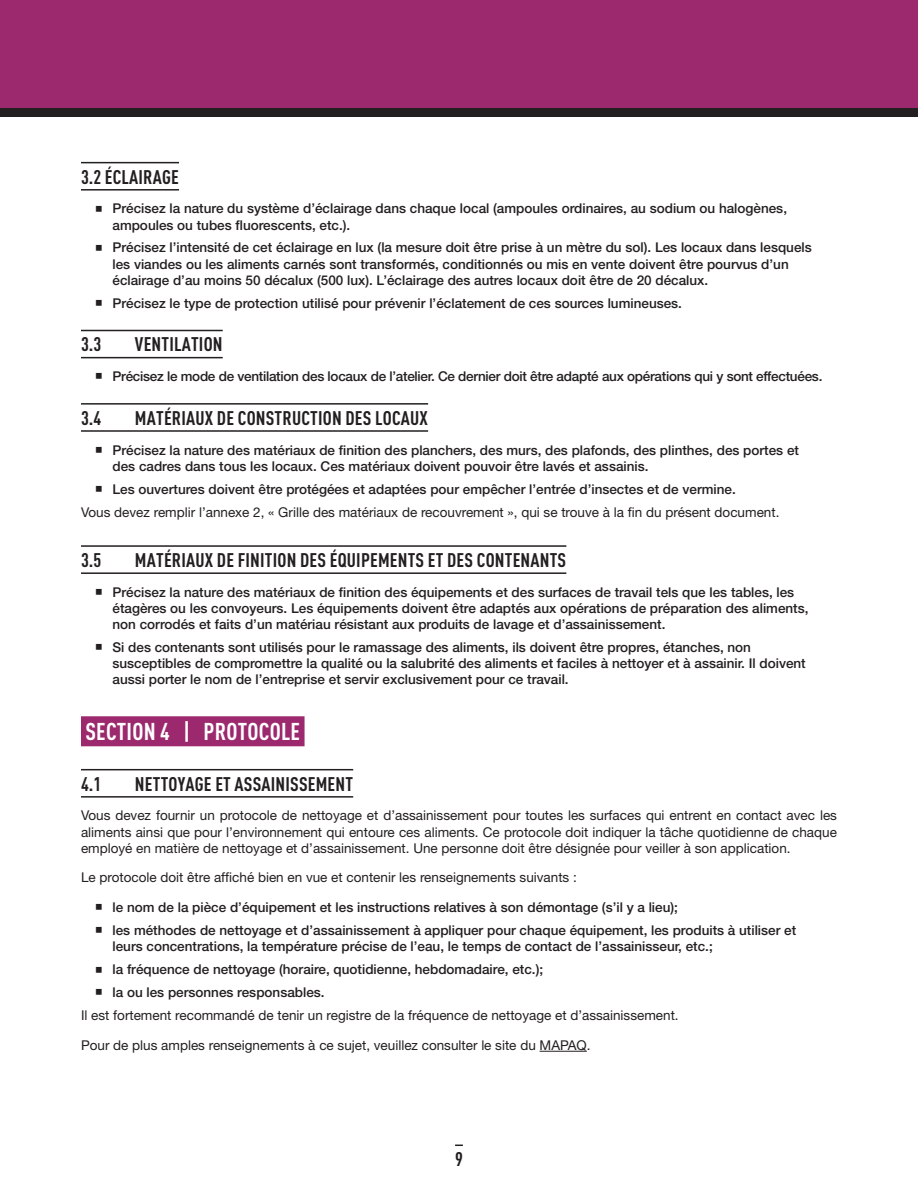
<style>
.page{position:relative;width:918px;height:1188px;background:#fff}
.page>*{position:absolute;margin:0;border:0;box-sizing:border-box;transform-origin:0 0}
.t1{font:700 condensed 24px "DINOT";letter-spacing:.01em;color:#fff}
.t2{font:700 condensed 19.5px "DINOT";letter-spacing:.01em;color:#231f20}
.t3{font:500 13.5px/16.2px "Helvetica Neue";color:#231f20}
.t4{font:13.5px/23px "Helvetica Neue";color:#231f20}
.t5{font:500 13.5px "Helvetica Neue";letter-spacing:-.02em;color:#231f20}
.s1{font-weight:500}
</style>
<div class="page">
<div style="left:0;top:0;width:918px;height:117px;background:#9c296e"></div>
<div style="left:0;top:109px;width:918px;height:8px;background:#231f20"></div>
<hr style="left:81px;top:162px;width:98px;height:1px;background:#231f20">
<hr style="left:81px;top:189px;width:98px;height:2px;background:#231f20">
<hr style="left:81px;top:330px;width:142px;height:1px;background:#231f20">
<hr style="left:81px;top:357px;width:142px;height:1px;background:#231f20">
<hr style="left:81px;top:403px;width:347px;height:2px;background:#231f20">
<hr style="left:81px;top:430px;width:347px;height:2px;background:#231f20">
<hr style="left:81px;top:545px;width:485px;height:2px;background:#231f20">
<hr style="left:81px;top:572px;width:485px;height:2px;background:#231f20">
<div style="left:81px;top:716px;width:224px;height:30px;background:#9c296e"></div>
<hr style="left:81px;top:769px;width:272px;height:1px;background:#231f20">
<hr style="left:81px;top:796px;width:272px;height:2px;background:#231f20">
<hr style="left:540px;top:1051px;width:47px;height:1px;background:#231f20">
<h2 class="t2" style="left:81px;top:165px;width:99px">3.2 ÉCLAIRAGE</h2>
<p class="t3" style="left:112px;top:200px;width:676px;text-indent:-18px">▪ Précisez la nature du système d’éclairage dans chaque local (ampoules ordinaires, au sodium ou halogènes, ampoules ou tubes fluorescents, etc.).</p>
<p class="t3" style="left:112px;top:239px;width:701px;text-indent:-18px">▪ Précisez l’intensité de cet éclairage en lux (la mesure doit être prise à un mètre du sol). Les locaux dans lesquels les viandes ou les aliments carnés sont transformés, conditionnés ou mis en vente doivent être pourvus d’un éclairage d’au moins 50 décalux (500 lux). L’éclairage des autres locaux doit être de 20 décalux.</p>
<p class="t3" style="left:94px;top:295px;width:589px">▪ Précisez le type de protection utilisé pour prévenir l’éclatement de ces sources lumineuses.</p>
<h2 class="t2" style="left:81px;top:333px;width:22px">3.3</h2>
<h2 class="t2" style="left:135px;top:333px;width:89px">VENTILATION</h2>
<p class="t5" style="left:94px;top:368px;width:729px">▪ Précisez le mode de ventilation des locaux de l’atelier. Ce dernier doit être adapté aux opérations qui y sont effectuées.</p>
<h2 class="t2" style="left:81px;top:406px;width:22px">3.4</h2>
<h2 class="t2" style="left:135px;top:406px;width:295px">MATÉRIAUX DE CONSTRUCTION DES LOCAUX</h2>
<p class="t3" style="left:112px;top:442px;width:688px;text-indent:-18px">▪ Précisez la nature des matériaux de finition des planchers, des murs, des plafonds, des plinthes, des portes et des cadres dans tous les locaux. Ces matériaux doivent pouvoir être lavés et assainis.</p>
<p class="t4" style="left:81px;top:477px;width:700px;text-indent:13px">▪ <span class="s1">Les ouvertures doivent être protégées et adaptées pour empêcher l’entrée d’insectes et de vermine.<br></span>Vous devez remplir l’annexe 2, « Grille des matériaux de recouvrement », qui se trouve à la fin du présent document.</p>
<h2 class="t2" style="left:81px;top:548px;width:22px">3.5</h2>
<h2 class="t2" style="left:135px;top:548px;width:433px">MATÉRIAUX DE FINITION DES ÉQUIPEMENTS ET DES CONTENANTS</h2>
<p class="t3" style="left:112px;top:584px;width:698px;text-indent:-18px">▪ Précisez la nature des matériaux de finition des équipements et des surfaces de travail tels que les tables, les étagères ou les convoyeurs. Les équipements doivent être adaptés aux opérations de préparation des aliments, non corrodés et faits d’un matériau résistant aux produits de lavage et d’assainissement.</p>
<p class="t3" style="left:112px;top:639px;width:695px;text-indent:-18px">▪ Si des contenants sont utilisés pour le ramassage des aliments, ils doivent être propres, étanches, non susceptibles de compromettre la qualité ou la salubrité des aliments et faciles à nettoyer et à assainir. Il doivent aussi porter le nom de l’entreprise et servir exclusivement pour ce travail.</p>
<h1 class="t1" style="left:85px;top:717px;width:216px">SECTION 4 | PROTOCOLE</h1>
<h2 class="t2" style="left:81px;top:772px;width:22px">4.1</h2>
<h2 class="t2" style="left:135px;top:772px;width:220px">NETTOYAGE ET ASSAINISSEMENT</h2>
<p class="t4" style="left:81px;top:807px;width:758px;line-height:16.2px;text-align:justify">Vous devez fournir un protocole de nettoyage et d’assainissement pour toutes les surfaces qui entrent en contact avec les aliments ainsi que pour l’environnement qui entoure ces aliments. Ce protocole doit indiquer la tâche quotidienne de chaque employé en matière de nettoyage et d’assainissement. Une personne doit être désignée pour veiller à son application.</p>
<p class="t4" style="left:81px;top:866px;width:497px">Le protocole doit être affiché bien en vue et contenir les renseignements suivants :</p>
<p class="t3" style="left:94px;top:899px;width:585px">▪ le nom de la pièce d’équipement et les instructions relatives à son démontage (s’il y a lieu);</p>
<p class="t3" style="left:112px;top:922px;width:685px;text-indent:-18px">▪ les méthodes de nettoyage et d’assainissement à appliquer pour chaque équipement, les produits à utiliser et leurs concentrations, la température précise de l’eau, le temps de contact de l’assainisseur, etc.;</p>
<p class="t3" style="left:94px;top:961px;width:450px">▪ la fréquence de nettoyage (horaire, quotidienne, hebdomadaire, etc.);</p>
<p class="t4" style="left:81px;top:981px;width:599px;text-indent:13px">▪ <span class="s1">la ou les personnes responsables.<br></span>Il est fortement recommandé de tenir un registre de la fréquence de nettoyage et d’assainissement.</p>
<p class="t4" style="left:81px;top:1033px;width:511px">Pour de plus amples renseignements à ce sujet, veuillez consulter le site du MAPAQ.</p>
<h2 class="t2" style="left:455px;top:1148px;width:9px">9</h2>
</div>
